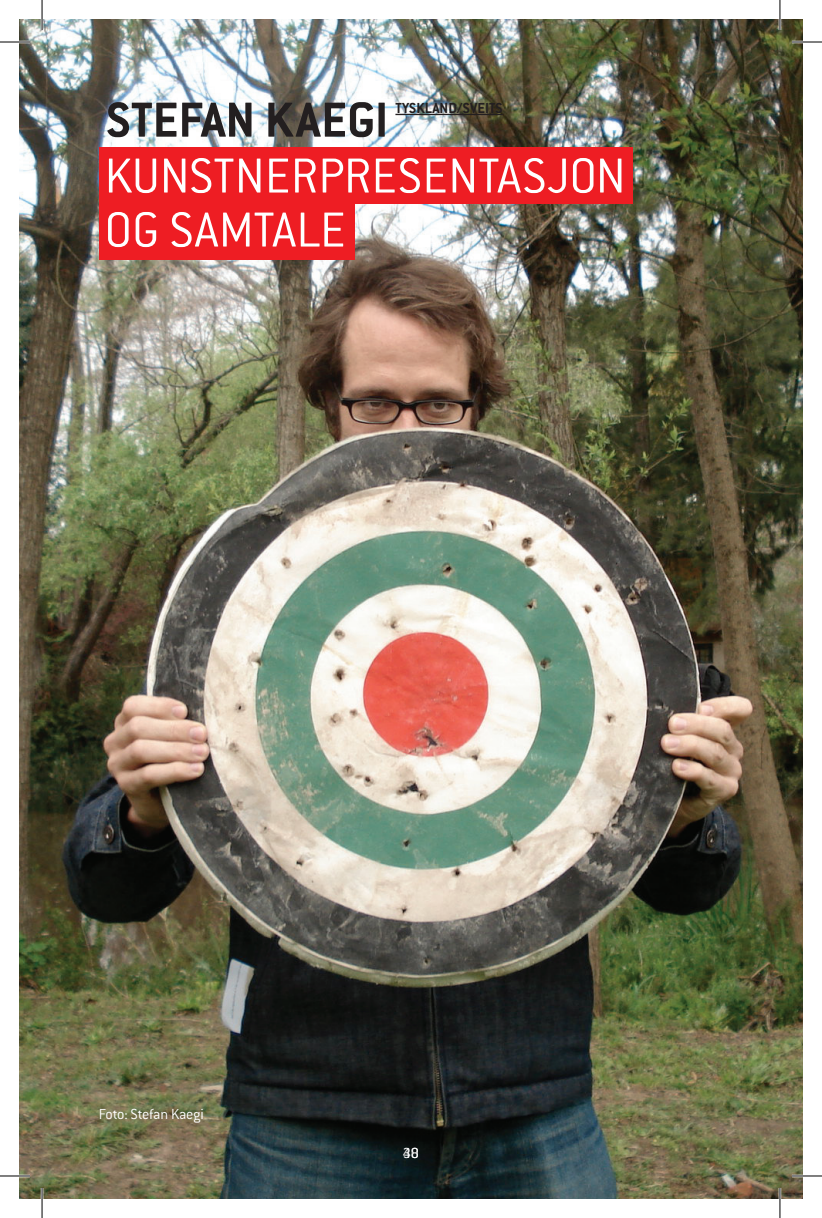
<style>
.page{position:relative;width:822px;height:1218px;background:#fff}
.page>*{position:absolute;margin:0;border:0;box-sizing:border-box;transform-origin:0 0}
.t1{font:300 54px "Conduit ITC Pro";color:#fff}
.t2{font:700 54px "Conduit ITC Pro";color:#231f20}
.t3{font:300 16px "Conduit ITC Pro";letter-spacing:-.02em;color:#fff}
.t4{font:700 16px "Conduit ITC Pro";color:#231f20}
</style>
<div class="page">
<img style="left:19px;top:20px;width:783px;height:1179px">
<hr style="left:395px;top:114px;width:107px;height:1px;background:#231f20">
<div style="left:99px;top:147px;width:533px;height:57px;background:#ee1d23"></div>
<div style="left:99px;top:204px;width:255px;height:56px;background:#ee1d23"></div>
<hr style="left:0;top:41px;width:30px;height:2px;background:#fff">
<hr style="left:791px;top:41px;width:30px;height:2px;background:#fff">
<hr style="left:0;top:1175px;width:30px;height:2px;background:#fff">
<hr style="left:791px;top:1175px;width:30px;height:2px;background:#fff">
<hr style="left:41px;top:0;width:2px;height:30px;background:#fff">
<hr style="left:41px;top:1188px;width:2px;height:30px;background:#fff">
<hr style="left:778px;top:0;width:2px;height:30px;background:#fff">
<hr style="left:778px;top:1188px;width:2px;height:30px;background:#fff">
<hr style="left:0;top:42px;width:30px;height:1px;background:#000">
<hr style="left:791px;top:42px;width:30px;height:1px;background:#000">
<hr style="left:0;top:1176px;width:30px;height:1px;background:#000">
<hr style="left:791px;top:1176px;width:30px;height:1px;background:#000">
<hr style="left:42px;top:0;width:1px;height:30px;background:#000">
<hr style="left:42px;top:1188px;width:1px;height:30px;background:#000">
<hr style="left:779px;top:0;width:1px;height:30px;background:#000">
<hr style="left:779px;top:1188px;width:1px;height:30px;background:#000">
<p class="t2" style="left:105px;top:88px;width:51px">STEFAN</p>
<p class="t2" style="left:264px;top:88px;width:55px">KAEGI</p>
<p class="t4" style="left:395px;top:98px;width:16px">TYSKLAND</p>
<p class="t4" style="left:457px;top:98px;width:21px">/SVEITS</p>
<p class="t1" style="left:104px;top:146px;width:82px">KUNSTNERPRESENTAS</p>
<p class="t1" style="left:546px;top:146px;width:48px">JON</p>
<p class="t1" style="left:104px;top:200px;width:90px">OG SAMTALE</p>
<p class="t3" style="left:99px;top:1105px;width:107px">FOTO: STEFAN KAEGI</p>
<p class="t3" style="left:402px;top:1144px;width:18px">40</p>
<p class="t3" style="left:402px;top:1144px;width:18px">38</p>
</div>
